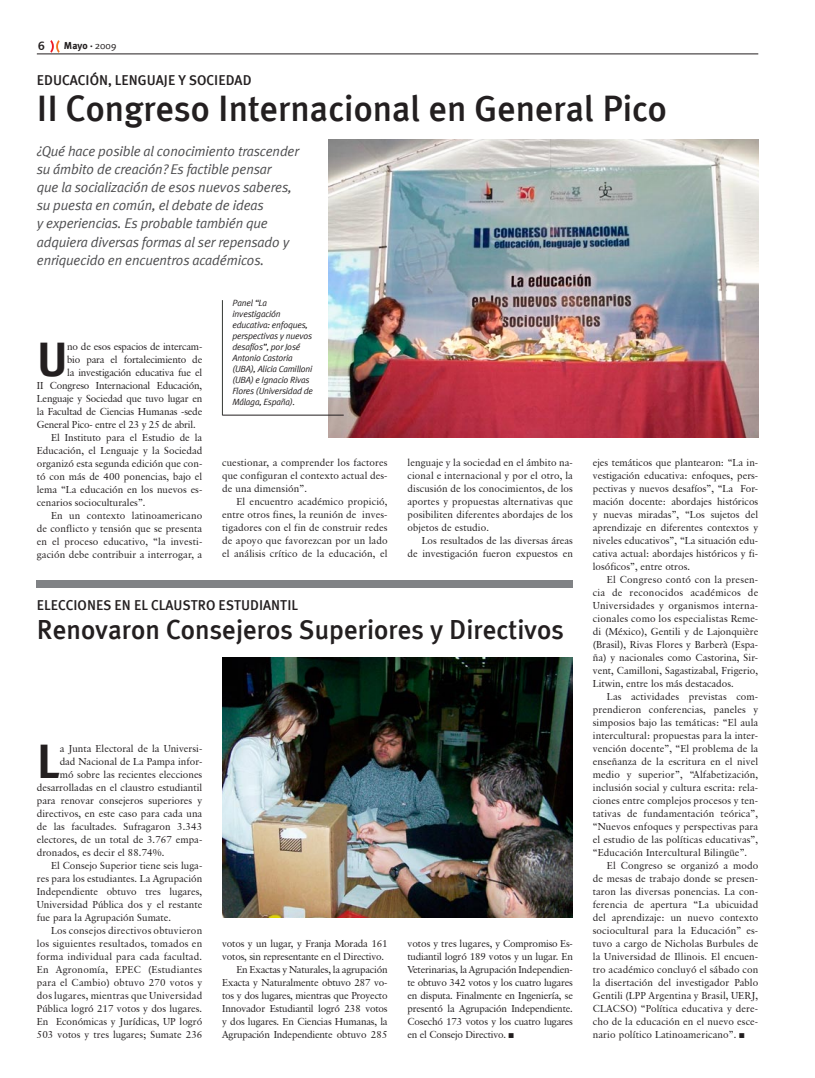
<style>
.page{position:relative;width:815px;height:1078px;background:#fff}
.page>*{position:absolute;margin:0;border:0;box-sizing:border-box;transform-origin:0 0}
.t1{font:700 47.4px "Meta Plus";color:#231f20}
.t2{font:500 36px "Meta Plus";color:#231f20}
.t3{font:500 27px "Meta Plus";color:#231f20}
.t4{font:italic 14px/18px "Meta Plus Normal";letter-spacing:-.01em;color:#4d4d4f}
.t5{font:500 14px "Meta Plus";color:#231f20}
.t6{font:12px "Humanist 777 BT Bold B";color:#231f20}
.t7{font:10px/13px "Classical Garamond BT";color:#231f20;text-align:justify}
.t8{font:10px "Classical Garamond BT";letter-spacing:-.02em;color:#231f20}
.t9{font:10px "Classical Garamond BT";letter-spacing:.02em;color:#231f20}
.t10{font:700 10px "Meta Plus";color:#231f20}
.t11{font:italic 9px/11px "Meta Plus Normal";letter-spacing:-.02em;color:#231f20}
.s1{font-family:"Meta Plus Normal";font-weight:400}
</style>
<div class="page">
<hr style="left:37px;top:53px;width:721px;height:1px;background:#231f20">
<svg style="left:50px;top:40px;width:10px;height:13px"></svg>
<div style="left:37px;top:580px;width:536px;height:7px;background:#808285"></div>
<img style="left:328px;top:139px;width:430px;height:298px">
<hr style="left:222px;top:300px;width:1px;height:115px;background:#353934">
<hr style="left:222px;top:414px;width:122px;height:1px;background:#231f20">
<img style="left:222px;top:657px;width:351px;height:259px">
<p class="t6" style="left:38px;top:38px;width:9px">6</p>
<p class="t10" style="left:64px;top:40px;width:54px">Mayo . <span class="s1">2009</span></p>
<h3 class="t5" style="left:37px;top:72px;width:216px">EDUCACIÓN, LENGUAJE Y SOCIEDAD</h3>
<h2 class="t2" style="left:37px;top:88px;width:632px">II Congreso Internacional en General Pico</h2>
<p class="t4" style="left:37px;top:142px;width:264px">¿Qué hace posible al conocimiento trascender su ámbito de creación? Es factible pensar<br>que la socialización de esos nuevos saberes, su puesta en común, el debate de ideas<br>y experiencias. Es probable también que adquiera diversas formas al ser repensado y enriquecido en encuentros académicos.</p>
<h1 class="t1" style="left:37px;top:331px;width:33px">U</h1>
<p class="t8" style="left:67px;top:340px;width:137px">no de esos espacios de intercam-</p>
<p class="t8" style="left:67px;top:353px;width:137px">bio para el fortalecimiento de</p>
<p class="t8" style="left:67px;top:366px;width:137px">la investigación educativa fue el</p>
<p class="t8" style="left:37px;top:379px;width:167px">II Congreso Internacional Educación,</p>
<p class="t8" style="left:37px;top:392px;width:167px">Lenguaje y Sociedad que tuvo lugar en</p>
<p class="t8" style="left:37px;top:405px;width:167px">la Facultad de Ciencias Humanas -sede</p>
<p class="t8" style="left:37px;top:418px;width:160px">General Pico- entre el 23 y 25 de abril.</p>
<p class="t7" style="left:51px;top:430px;width:153px">El Instituto para el Estudio de la</p>
<p class="t7" style="left:37px;top:443px;width:167px">Educación, el Lenguaje y la Sociedad</p>
<p class="t7" style="left:37px;top:456px;width:167px">organizó esta segunda edición que con-</p>
<p class="t7" style="left:37px;top:469px;width:167px">tó con más de 400 ponencias, bajo el</p>
<p class="t7" style="left:37px;top:482px;width:167px">lema “La educación en los nuevos es-</p>
<p class="t7" style="left:37px;top:495px;width:110px">cenarios socioculturales”.</p>
<p class="t7" style="left:51px;top:508px;width:153px">En un contexto latinoamericano</p>
<p class="t7" style="left:37px;top:521px;width:167px">de conflicto y tensión que se presenta</p>
<p class="t7" style="left:37px;top:534px;width:167px">en el proceso educativo, “la investi-</p>
<p class="t7" style="left:37px;top:547px;width:167px">gación debe contribuir a interrogar, a</p>
<p class="t11" style="left:232px;top:297px;width:82px">Panel “La investigación educativa: enfoques, perspectivas y nuevos desafíos”, por José<br>Antonio Castoria (UBA), Alicia Camilloni (UBA) e Ignacio Rivas<br>Flores (Universidad de<br>Málaga, España).</p>
<p class="t7" style="left:222px;top:455px;width:167px">cuestionar, a comprender los factores que configuran el contexto actual des&shy;de una dimensión”.</p>
<p class="t7" style="left:222px;top:494px;width:167px;text-indent:14px">El encuentro académico propició, entre otros fines, la reunión de inves&shy;tigadores con el fin de construir redes de apoyo que favorezcan por un lado el análisis crítico de la educación, el</p>
<h3 class="t5" style="left:37px;top:596px;width:263px">ELECCIONES EN EL CLAUSTRO ESTUDIANTIL</h3>
<p class="t7" style="left:407px;top:455px;width:167px">lenguaje y la sociedad en el ámbito na&shy;cional e internacional y por el otro, la discusión de los conocimientos, de los aportes y propuestas alternativas que posibiliten diferentes abordajes de los objetos de estudio.</p>
<p class="t7" style="left:407px;top:533px;width:167px;text-align:right">Los resultados de las diversas áreas<br>de investigación fueron expuestos en</p>
<h3 class="t3" style="left:37px;top:613px;width:529px">Renovaron Consejeros Superiores y Directivos</h3>
<h1 class="t1" style="left:37px;top:734px;width:24px">L</h1>
<p class="t7" style="left:60px;top:741px;width:144px">a Junta Electoral de la Universi-</p>
<p class="t7" style="left:60px;top:754px;width:144px">dad Nacional de La Pampa infor-</p>
<p class="t7" style="left:60px;top:767px;width:144px">mó sobre las recientes elecciones</p>
<p class="t7" style="left:37px;top:780px;width:167px">desarrolladas en el claustro estudiantil</p>
<p class="t7" style="left:37px;top:793px;width:167px">para renovar consejeros superiores y</p>
<p class="t7" style="left:37px;top:806px;width:167px">directivos, en este caso para cada una</p>
<p class="t7" style="left:37px;top:819px;width:167px">de las facultades. Sufragaron 3.343</p>
<p class="t7" style="left:37px;top:832px;width:167px">electores, de un total de 3.767 empa-</p>
<p class="t7" style="left:37px;top:845px;width:129px">dronados, es decir el 88.74%.</p>
<p class="t7" style="left:51px;top:858px;width:153px">El Consejo Superior tiene seis luga-</p>
<p class="t7" style="left:37px;top:871px;width:167px">res para los estudiantes. La Agrupación</p>
<p class="t7" style="left:37px;top:884px;width:167px">Independiente obtuvo tres lugares,</p>
<p class="t7" style="left:37px;top:897px;width:167px">Universidad Pública dos y el restante</p>
<p class="t7" style="left:37px;top:910px;width:136px">fue para la Agrupación Sumate.</p>
<p class="t9" style="left:51px;top:924px;width:153px">Los consejos directivos obtuvieron</p>
<p class="t9" style="left:37px;top:937px;width:167px">los siguientes resultados, tomados en</p>
<p class="t9" style="left:37px;top:950px;width:167px">forma individual para cada facultad.</p>
<p class="t9" style="left:37px;top:963px;width:167px">En Agronomía, EPEC (Estudiantes</p>
<p class="t9" style="left:37px;top:976px;width:167px">para el Cambio) obtuvo 270 votos y</p>
<p class="t9" style="left:37px;top:989px;width:167px">dos lugares, mientras que Universidad</p>
<p class="t7" style="left:37px;top:1001px;width:167px">Pública logró 217 votos y dos lugares.</p>
<p class="t7" style="left:37px;top:1014px;width:167px">En Económicas y Jurídicas, UP logró</p>
<p class="t7" style="left:37px;top:1027px;width:167px">503 votos y tres lugares; Sumate 236</p>
<p class="t8" style="left:222px;top:937px;width:167px">votos y un lugar, y Franja Morada 161</p>
<p class="t8" style="left:222px;top:950px;width:164px">votos, sin representante en el Directivo.</p>
<p class="t8" style="left:236px;top:963px;width:153px">En Exactas y Naturales, la agrupación</p>
<p class="t8" style="left:222px;top:976px;width:167px">Exacta y Naturalmente obtuvo 287 vo-</p>
<p class="t8" style="left:222px;top:989px;width:167px">tos y dos lugares, mientras que Proyecto</p>
<p class="t8" style="left:222px;top:1002px;width:167px">Innovador Estudiantil logró 238 votos</p>
<p class="t8" style="left:222px;top:1015px;width:167px">y dos lugares. En Ciencias Humanas, la</p>
<p class="t8" style="left:222px;top:1028px;width:167px">Agrupación Independiente obtuvo 285</p>
<p class="t7" style="left:407px;top:936px;width:167px">votos y tres lugares, y Compromiso Es&shy;tudiantil logró 189 votos y un lugar. En Veterinarias, la Agrupación Independien&shy;te obtuvo 342 votos y los cuatro lugares en disputa. Finalmente en Ingeniería, se presentó la Agrupación Independiente.<br>Cosechó 173 votos y los cuatro lugares en el Consejo Directivo.</p>
<p class="t7" style="left:593px;top:455px;width:167px">ejes temáticos que plantearon: “La in&shy;vestigación educativa: enfoques, pers&shy;pectivas y nuevos desafíos”, “La For&shy;mación docente: abordajes históricos y nuevas miradas”, “Los sujetos del aprendizaje en diferentes contextos y niveles educativos”, “La situación edu&shy;cativa actual: abordajes históricos y fi&shy;losóficos”, entre otros.</p>
<p class="t7" style="left:593px;top:572px;width:167px;text-indent:14px">El Congreso contó con la presen&shy;cia de reconocidos académicos de Universidades y organismos interna&shy;cionales como los especialistas Reme&shy;di (México), Gentili y de Lajonquière (Brasil), Rivas Flores y Barberà (Espa&shy;ña) y nacionales como Castorina, Sir&shy;vent, Camilloni, Sagastizabal, Frigerio, Litwin, entre los más destacados.</p>
<p class="t7" style="left:593px;top:689px;width:167px;text-indent:14px">Las actividades previstas com&shy;prendieron conferencias, paneles y simposios bajo las temáticas: “El aula intercultural: propuestas para la inter&shy;vención docente”, “El problema de la enseñanza de la escritura en el nivel medio y superior”, “Alfabetización, inclusión social y cultura escrita: rela&shy;ciones entre complejos procesos y ten&shy;tativas de fundamentación teórica”, “Nuevos enfoques y perspectivas para el estudio de las políticas educativas”, “Educación Intercultural Bilingüe”.</p>
<p class="t7" style="left:593px;top:858px;width:167px;text-indent:14px">El Congreso se organizó a modo de mesas de trabajo donde se presen&shy;taron las diversas ponencias. La con&shy;ferencia de apertura “La ubicuidad del aprendizaje: un nuevo contexto sociocultural para la Educación” es&shy;tuvo a cargo de Nicholas Burbules de la Universidad de Illinois. El encuen&shy;tro académico concluyó el sábado con la disertación del investigador Pablo Gentili (LPP Argentina y Brasil, UERJ, CLACSO) “Política educativa y dere&shy;cho de la educación en el nuevo esce&shy;nario político Latinoamericano”.</p>
</div>
